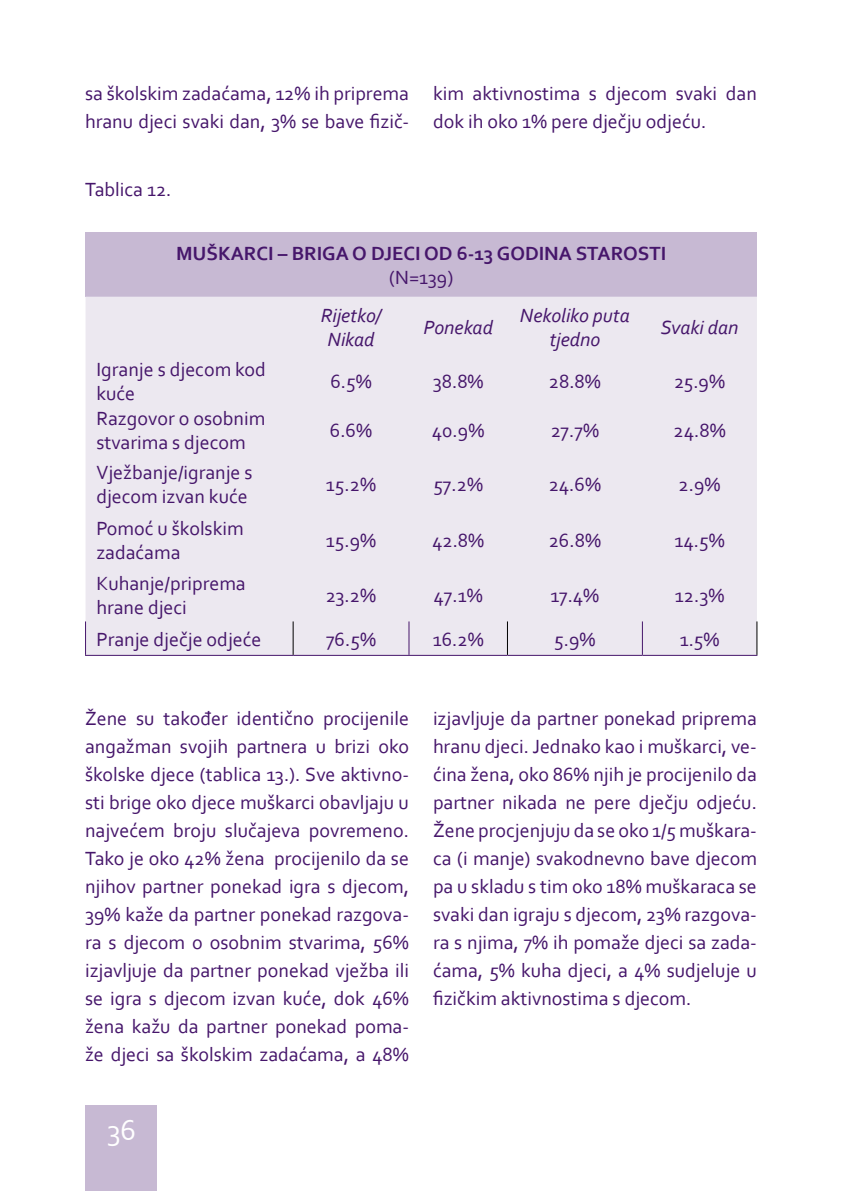
<style>
.page{position:relative;width:842px;height:1191px;background:#fff}
.page>*{position:absolute;margin:0;border:0;box-sizing:border-box;transform-origin:0 0}
.t1{font:30px "Corbel";color:#fff}
.t2{font:20px/28px "Corbel";color:#46166b}
.t3{font:italic 20px/24px "Corbel";color:#46166b;text-align:center}
.t4{font:700 20px "Corbel";color:#46166b}
</style>
<div class="page">
<div style="left:86px;top:232px;width:671px;height:65px;background:#c7b9d3"></div>
<div style="left:86px;top:297px;width:671px;height:358px;background:#ece8f0"></div>
<hr style="left:85px;top:621px;width:1px;height:34px;background:#46166b">
<hr style="left:408px;top:621px;width:1px;height:34px;background:#46166b">
<hr style="left:642px;top:621px;width:1px;height:34px;background:#46166b">
<hr style="left:85px;top:655px;width:208px;height:1px;background:#46166b">
<hr style="left:293px;top:655px;width:116px;height:1px;background:#46166b">
<hr style="left:409px;top:655px;width:98px;height:1px;background:#46166b">
<hr style="left:507px;top:655px;width:135px;height:1px;background:#46166b">
<hr style="left:642px;top:655px;width:115px;height:1px;background:#46166b">
<hr style="left:293px;top:621px;width:1px;height:34px;background:#000">
<hr style="left:507px;top:621px;width:1px;height:34px;background:#000">
<hr style="left:756px;top:621px;width:1px;height:34px;background:#000">
<div style="left:85px;top:1106px;width:72px;height:85px;background:#c7b9d3"></div>
<p class="t2" style="left:85px;top:79px;width:325px">sa školskim zadaćama, 12% ih priprema hranu djeci svaki dan, 3% se bave fizič-</p>
<p class="t2" style="left:433px;top:79px;width:325px">kim aktivnostima s djecom svaki dan dok ih oko 1% pere dječju odjeću.</p>
<p class="t2" style="left:85px;top:175px;width:88px">Tablica 12.</p>
<p class="t4" style="left:176px;top:241px;width:492px">MUŠKARCI – BRIGA O DJECI OD 6-13 GODINA STAROSTI</p>
<p class="t2" style="left:389px;top:263px;width:66px">(N=139)</p>
<p class="t3" style="left:321px;top:303px;width:62px">Rijetko/<br>Nikad</p>
<p class="t3" style="left:520px;top:303px;width:111px">Nekoliko puta tjedno</p>
<p class="t3" style="left:423px;top:315px;width:71px">Ponekad</p>
<p class="t3" style="left:661px;top:315px;width:79px">Svaki dan</p>
<p class="t2" style="left:96px;top:357px;width:171px;line-height:24px">Igranje s djecom kod kuće</p>
<p class="t2" style="left:96px;top:405px;width:170px;line-height:24px">Razgovor o osobnim stvarima s djecom</p>
<p class="t2" style="left:96px;top:460px;width:158px;line-height:24px">Vježbanje/igranje s djecom izvan kuće</p>
<p class="t2" style="left:96px;top:516px;width:149px;line-height:24px">Pomoć u školskim zadaćama</p>
<p class="t2" style="left:96px;top:571px;width:151px;line-height:24px">Kuhanje/priprema hrane djeci</p>
<p class="t2" style="left:330px;top:367px;width:43px">6.5%</p>
<p class="t2" style="left:433px;top:367px;width:53px">38.8%</p>
<p class="t2" style="left:549px;top:367px;width:54px">28.8%</p>
<p class="t2" style="left:674px;top:367px;width:53px">25.9%</p>
<p class="t2" style="left:330px;top:415px;width:44px">6.6%</p>
<p class="t2" style="left:432px;top:415px;width:54px">40.9%</p>
<p class="t2" style="left:551px;top:415px;width:50px">27.7%</p>
<p class="t2" style="left:673px;top:415px;width:54px">24.8%</p>
<p class="t2" style="left:326px;top:470px;width:52px">15.2%</p>
<p class="t2" style="left:433px;top:470px;width:51px">57.2%</p>
<p class="t2" style="left:549px;top:470px;width:54px">24.6%</p>
<p class="t2" style="left:679px;top:470px;width:44px">2.9%</p>
<p class="t2" style="left:326px;top:526px;width:52px">15.9%</p>
<p class="t2" style="left:432px;top:526px;width:54px">42.8%</p>
<p class="t2" style="left:549px;top:526px;width:54px">26.8%</p>
<p class="t2" style="left:674px;top:526px;width:52px">14.5%</p>
<p class="t2" style="left:326px;top:581px;width:52px">23.2%</p>
<p class="t2" style="left:434px;top:581px;width:51px">47.1%</p>
<p class="t2" style="left:550px;top:581px;width:50px">17.4%</p>
<p class="t2" style="left:675px;top:581px;width:51px">12.3%</p>
<p class="t2" style="left:96px;top:624px;width:167px">Pranje dječje odjeće</p>
<p class="t2" style="left:326px;top:624px;width:52px">76.5%</p>
<p class="t2" style="left:433px;top:624px;width:53px">16.2%</p>
<p class="t2" style="left:554px;top:624px;width:43px">5.9%</p>
<p class="t2" style="left:680px;top:624px;width:41px">1.5%</p>
<p class="t2" style="left:85px;top:704px;width:325px;text-align:justify">Žene su također identično procijenile angažman svojih partnera u brizi oko školske djece (tablica 13.). Sve aktivno&shy;sti brige oko djece muškarci obavljaju u najvećem broju slučajeva povremeno.<br>Tako je oko 42% žena procijenilo da se njihov partner ponekad igra s djecom, 39% kaže da partner ponekad razgova&shy;ra s djecom o osobnim stvarima, 56% izjavljuje da partner ponekad vježba ili se igra s djecom izvan kuće, dok 46% žena kažu da partner ponekad poma&shy;že djeci sa školskim zadaćama, a 48%</p>
<p class="t2" style="left:433px;top:704px;width:325px;text-align:justify">izjavljuje da partner ponekad priprema hranu djeci. Jednako kao i muškarci, ve&shy;ćina žena, oko 86% njih je procijenilo da partner nikada ne pere dječju odjeću.<br>Žene procjenjuju da se oko 1/5 muškara&shy;ca (i manje) svakodnevno bave djecom pa u skladu s tim oko 18% muškaraca se svaki dan igraju s djecom, 23% razgova&shy;ra s njima, 7% ih pomaže djeci sa zada&shy;ćama, 5% kuha djeci, a 4% sudjeluje u fizičkim aktivnostima s djecom.</p>
<h1 class="t1" style="left:107px;top:1111px;width:31px">36</h1>
</div>
